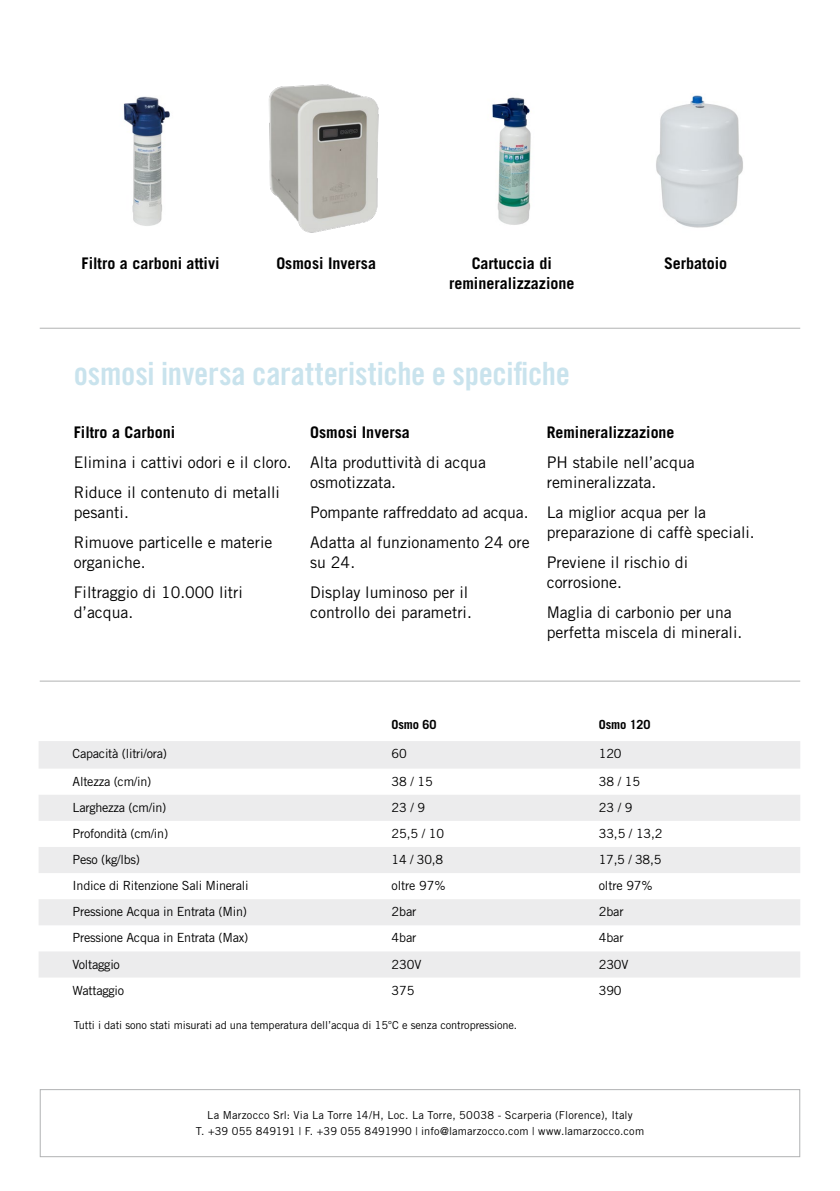
<style>
.page{position:relative;width:840px;height:1191px;background:#fff}
.page>*{position:absolute;margin:0;border:0;box-sizing:border-box;transform-origin:0 0}
.t1{font:32px "Trade Gothic LT Std Bd Cn 20";letter-spacing:-.005em;color:#c9e3ed}
.t2{font:16px/30.2px "Trade Gothic LT Std";color:#000}
.t3{font:700 16px/19.2px "Trade Gothic LT Std";color:#000;text-align:center}
.t4{font:12.6px "Trade Gothic LT Std";letter-spacing:-.02em;color:#000}
.t5{font:700 12.6px "Trade Gothic LT Std";letter-spacing:-.01em;color:#000}
.t6{font:11px/16px "Trade Gothic LT Std";letter-spacing:.005em;color:#000;text-align:center}
</style>
<div class="page">
<div style="left:40px;top:1089px;width:759px;height:68px;border:1px solid #b1b2b3"></div>
<img style="left:269px;top:84px;width:110px;height:149px">
<img style="left:492px;top:97px;width:39px;height:128px">
<img style="left:656px;top:95px;width:87px;height:133px">
<img style="left:123px;top:96px;width:47px;height:130px">
<hr style="left:40px;top:328px;width:759px;height:1px;background:#b1b2b3">
<hr style="left:40px;top:680px;width:759px;height:1px;background:#b1b2b3">
<svg style="left:39px;top:741px;width:760px;height:236px;fill:#ececed"></svg>
<p class="t3" style="left:82px;top:254px;width:139px">Filtro a carboni attivi</p>
<p class="t3" style="left:276px;top:254px;width:101px">Osmosi Inversa</p>
<p class="t3" style="left:449px;top:254px;width:127px">Cartuccia di remineralizzazione</p>
<p class="t3" style="left:663px;top:254px;width:65px">Serbatoio</p>
<h1 class="t1" style="left:74px;top:354px;width:497px">osmosi inversa caratteristiche e specifiche</h1>
<p class="t3" style="left:74px;top:422px;width:103px">Filtro a Carboni</p>
<p class="t2" style="left:74px;top:447px;width:219px">Elimina i cattivi odori e il cloro.<br>Riduce il contenuto di metalli</p>
<p class="t2" style="left:74px;top:497px;width:200px">pesanti.<br>Rimuove particelle e materie</p>
<p class="t2" style="left:74px;top:547px;width:170px">organiche.<br>Filtraggio di 10.000 litri</p>
<p class="t2" style="left:74px;top:597px;width:61px">d’acqua.</p>
<p class="t3" style="left:310px;top:422px;width:101px">Osmosi Inversa</p>
<p class="t2" style="left:310px;top:452px;width:177px;line-height:20px">Alta produttività di acqua osmotizzata.</p>
<p class="t2" style="left:310px;top:497px;width:221px">Pompante raffreddato ad acqua.<br>Adatta al funzionamento 24 ore</p>
<p class="t2" style="left:310px;top:547px;width:159px">su 24.<br>Display luminoso per il</p>
<p class="t2" style="left:310px;top:597px;width:163px">controllo dei parametri.</p>
<p class="t3" style="left:546px;top:422px;width:129px">Remineralizzazione</p>
<p class="t2" style="left:546px;top:452px;width:149px;line-height:20px">PH stabile nell’acqua remineralizzata.</p>
<p class="t2" style="left:546px;top:502px;width:209px;line-height:20px">La miglior acqua per la preparazione di caffè speciali.</p>
<p class="t2" style="left:546px;top:552px;width:143px;line-height:20px">Previene il rischio di corrosione.</p>
<p class="t2" style="left:546px;top:602px;width:197px;line-height:20px">Maglia di carbonio per una perfetta miscela di minerali.</p>
<p class="t5" style="left:391px;top:716px;width:46px">Osmo 60</p>
<p class="t5" style="left:598px;top:716px;width:53px">Osmo 120</p>
<p class="t4" style="left:73px;top:746px;width:96px">Capacità (litri/ora)</p>
<p class="t4" style="left:391px;top:746px;width:17px">60</p>
<p class="t4" style="left:598px;top:746px;width:24px">120</p>
<p class="t4" style="left:73px;top:773px;width:80px">Altezza (cm/in)</p>
<p class="t4" style="left:391px;top:773px;width:43px">38 / 15</p>
<p class="t4" style="left:598px;top:773px;width:43px">38 / 15</p>
<p class="t4" style="left:73px;top:799px;width:95px">Larghezza (cm/in)</p>
<p class="t4" style="left:391px;top:799px;width:35px">23 / 9</p>
<p class="t4" style="left:598px;top:799px;width:35px">23 / 9</p>
<p class="t4" style="left:73px;top:826px;width:97px">Profondità (cm/in)</p>
<p class="t4" style="left:391px;top:826px;width:54px">25,5 / 10</p>
<p class="t4" style="left:598px;top:826px;width:65px">33,5 / 13,2</p>
<p class="t4" style="left:73px;top:852px;width:69px">Peso (kg/lbs)</p>
<p class="t4" style="left:391px;top:852px;width:53px">14 / 30,8</p>
<p class="t4" style="left:598px;top:852px;width:64px">17,5 / 38,5</p>
<p class="t4" style="left:73px;top:878px;width:177px">Indice di Ritenzione Sali Minerali</p>
<p class="t4" style="left:391px;top:878px;width:55px">oltre 97%</p>
<p class="t4" style="left:598px;top:878px;width:55px">oltre 97%</p>
<p class="t4" style="left:73px;top:904px;width:176px">Pressione Acqua in Entrata (Min)</p>
<p class="t4" style="left:391px;top:904px;width:26px">2bar</p>
<p class="t4" style="left:598px;top:904px;width:26px">2bar</p>
<p class="t4" style="left:73px;top:930px;width:177px">Pressione Acqua in Entrata (Max)</p>
<p class="t4" style="left:391px;top:930px;width:26px">4bar</p>
<p class="t4" style="left:598px;top:930px;width:26px">4bar</p>
<p class="t4" style="left:73px;top:956px;width:49px">Voltaggio</p>
<p class="t4" style="left:391px;top:956px;width:31px">230V</p>
<p class="t4" style="left:598px;top:956px;width:31px">230V</p>
<p class="t4" style="left:73px;top:982px;width:53px">Wattaggio</p>
<p class="t4" style="left:391px;top:982px;width:24px">375</p>
<p class="t4" style="left:598px;top:982px;width:24px">390</p>
<p class="t6" style="left:74px;top:1017px;width:445px">Tutti i dati sono stati misurati ad una temperatura dell’acqua di 15°C e senza contropressione.</p>
<p class="t6" style="left:196px;top:1106px;width:449px">La Marzocco Srl: Via La Torre 14/H, Loc. La Torre, 50038 - Scarperia (Florence), Italy<br>T. +39 055 849191 | F. +39 055 8491990 | info@lamarzocco.com | www.lamarzocco.com</p>
</div>
